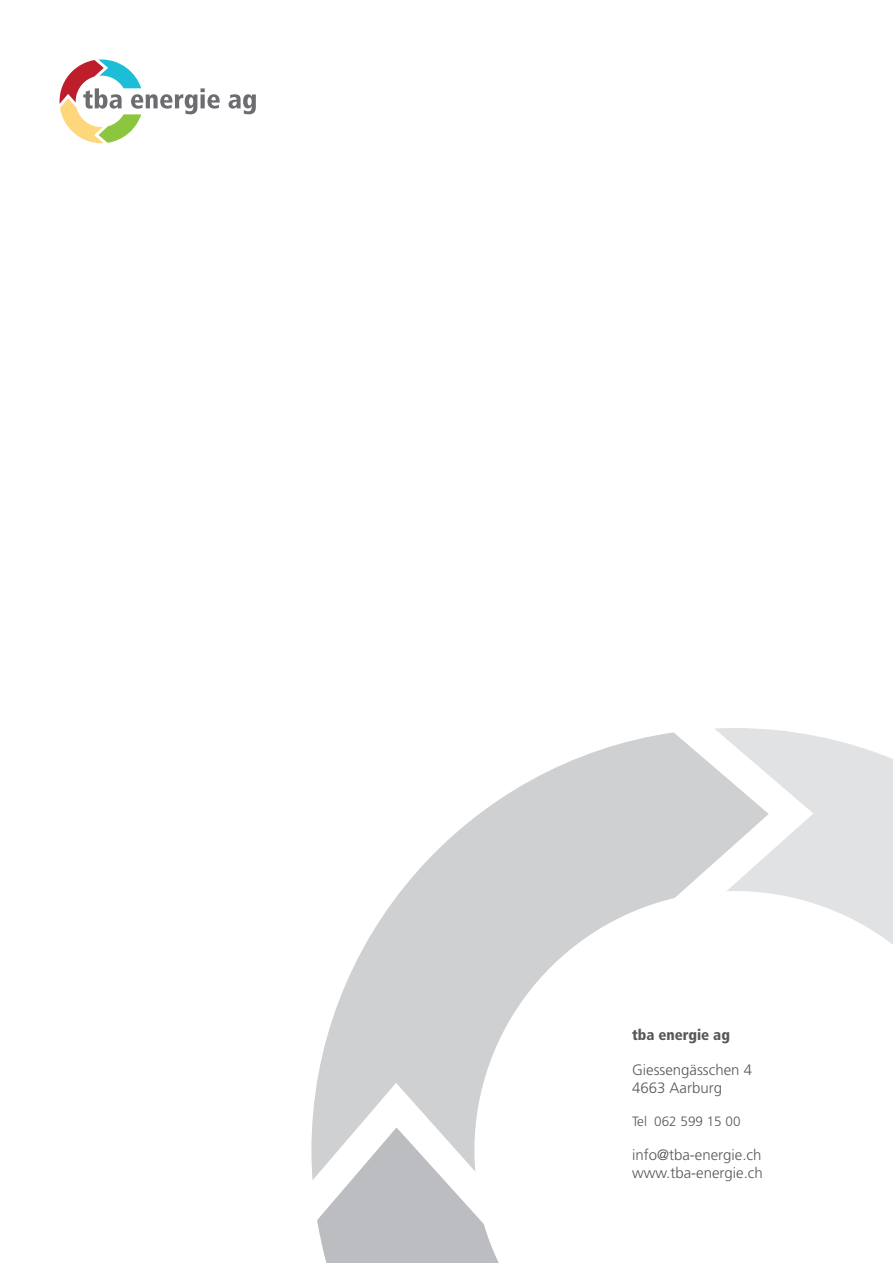
<style>
.page{position:relative;width:893px;height:1263px;background:#fff}
.page>*{position:absolute;margin:0;border:0;box-sizing:border-box;transform-origin:0 0}
.t1{font:300 15px/18px "Frutiger";color:#57585a}
.t2{font:900 condensed 15px "Frutiger";color:#57585a}
.t3{font:300 13.5px "Frutiger";color:#57585a}
</style>
<div class="page">
<svg style="left:60px;top:59px;width:160px;height:84px"></svg>
<svg style="left:229px;top:94px;width:27px;height:20px"></svg>
<svg style="left:317px;top:1180px;width:182px;height:83px"></svg>
<svg style="left:715px;top:728px;width:178px;height:217px"></svg>
<svg style="left:311px;top:732px;width:458px;height:448px"></svg>
<p class="t2" style="left:632px;top:1026px;width:99px">tba energie ag</p>
<p class="t1" style="left:632px;top:1061px;width:122px">Giessengässchen 4<br>4663 Aarburg</p>
<p class="t3" style="left:632px;top:1113px;width:110px">Tel 062 599 15 00</p>
<p class="t1" style="left:632px;top:1146px;width:132px">info@tba-energie.ch www.tba-energie.ch</p>
</div>
